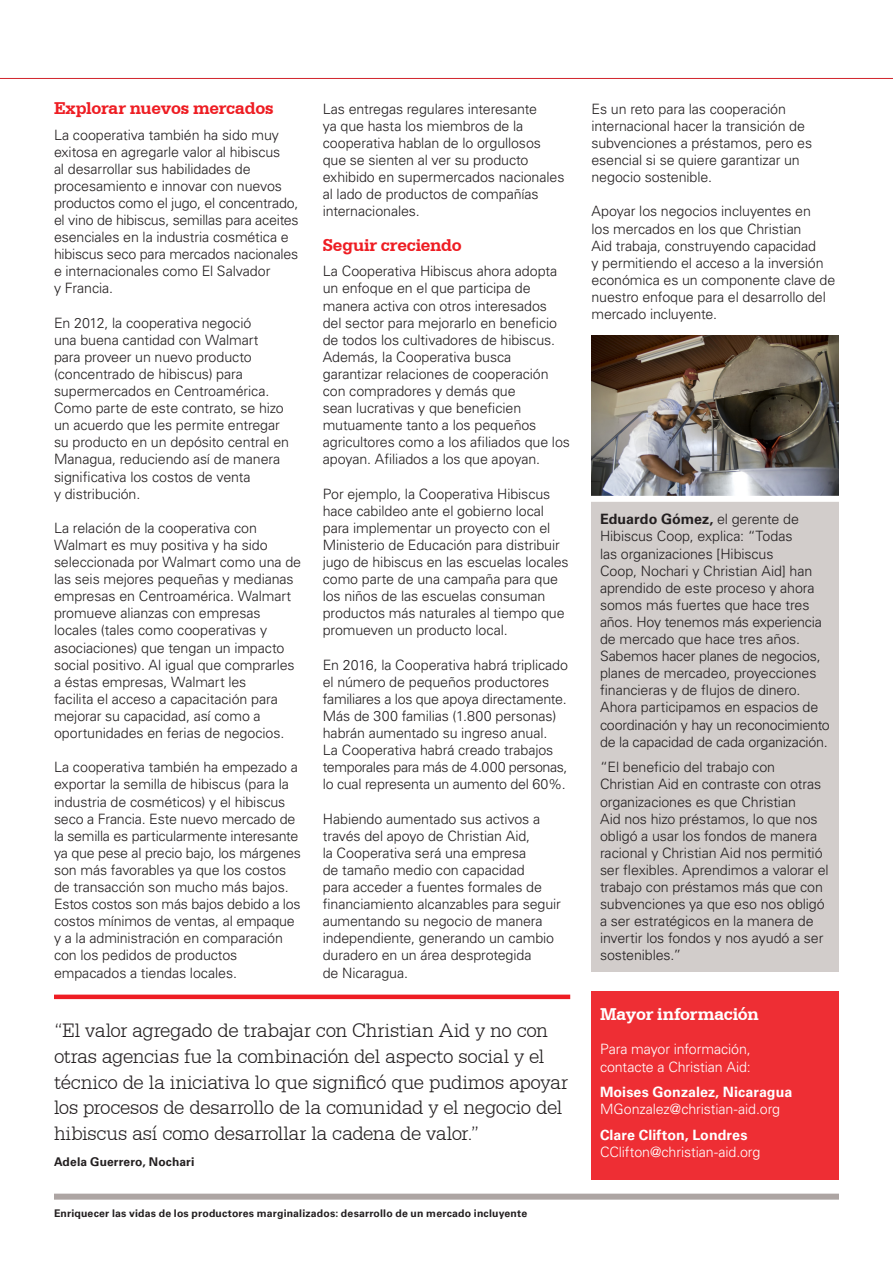
<style>
.page{position:relative;width:893px;height:1263px;background:#fff}
.page>*{position:absolute;margin:0;border:0;box-sizing:border-box;transform-origin:0 0}
.quote_IK{font:300 21px/25.7px "Serifa BT";letter-spacing:-.015em;color:#231f20}
.Chapter_heading{font:700 18px "Serifa BT";letter-spacing:-.01em;color:#ee1d23}
.Chapter_heading-2{font:700 18px "Serifa BT";letter-spacing:-.015em;color:#fff}
.Body_copy{font:300 14.25px/17.1px "Univers CA";letter-spacing:-.01em;color:#231f20}
.Body_copy-2{font:300 14.25px/17.1px "Univers CA";letter-spacing:-.005em;color:#fff}
.quote_IK-2{font:700 12px "Univers CA";letter-spacing:.01em;color:#231f20}
.t1{font:700 10.5px "Univers CA";letter-spacing:.015em;color:#231f20}
.s1{font-weight:700}
</style>
<div class="page">
<div style="left:54px;top:1193px;width:785px;height:6px;background:#ada5a3"></div>
<hr style="left:0;top:78px;width:893px;height:1px;background:#d1232a">
<div style="left:591px;top:991px;width:248px;height:188px;background:#ee2e34"></div>
<div style="left:54px;top:994px;width:516px;height:5px;background:#ee1d23"></div>
<div style="left:591px;top:500px;width:248px;height:472px;background:#d2cdcb"></div>
<img style="left:591px;top:336px;width:248px;height:160px">
<div style="left:589px;top:496px;width:255px;height:6px;background:#fff"></div>
<p class="Chapter_heading" style="left:54px;top:97px;width:221px">Explorar nuevos mercados</p>
<p class="Body_copy" style="left:54px;top:126px;width:246px">La cooperativa también ha sido muy exitosa en agregarle valor al hibiscus<br>al desarrollar sus habilidades de procesamiento e innovar con nuevos productos como el jugo, el concentrado, el vino de hibiscus, semillas para aceites esenciales en la industria cosmética e hibiscus seco para mercados nacionales e internacionales como El Salvador<br>y Francia.</p>
<p class="Body_copy" style="left:54px;top:314px;width:237px">En 2012, la cooperativa negoció<br>una buena cantidad con Walmart<br>para proveer un nuevo producto (concentrado de hibiscus) para supermercados en Centroamérica.<br>Como parte de este contrato, se hizo un acuerdo que les permite entregar su producto en un depósito central en<br>Managua, reduciendo así de manera significativa los costos de venta<br>y distribución.</p>
<p class="Body_copy" style="left:54px;top:519px;width:249px">La relación de la cooperativa con Walmart es muy positiva y ha sido seleccionada por Walmart como una de las seis mejores pequeñas y medianas empresas en Centroamérica. Walmart promueve alianzas con empresas locales (tales como cooperativas y asociaciones) que tengan un impacto social positivo. Al igual que comprarles a éstas empresas, Walmart les<br>facilita el acceso a capacitación para mejorar su capacidad, así como a oportunidades en ferias de negocios.</p>
<p class="Body_copy" style="left:54px;top:759px;width:248px">La cooperativa también ha empezado a exportar la semilla de hibiscus (para la industria de cosméticos) y el hibiscus seco a Francia. Este nuevo mercado de la semilla es particularmente interesante ya que pese al precio bajo, los márgenes son más favorables ya que los costos de transacción son mucho más bajos.<br>Estos costos son más bajos debido a los costos mínimos de ventas, al empaque y a la administración en comparación con los pedidos de productos empacados a tiendas locales.</p>
<p class="Body_copy" style="left:323px;top:100px;width:243px">Las entregas regulares interesante<br>ya que hasta los miembros de la cooperativa hablan de lo orgullosos que se sienten al ver su producto exhibido en supermercados nacionales al lado de productos de compañías internacionales.</p>
<p class="Chapter_heading" style="left:323px;top:234px;width:141px">Seguir creciendo</p>
<p class="Body_copy" style="left:323px;top:263px;width:249px">La Cooperativa Hibiscus ahora adopta un enfoque en el que participa de manera activa con otros interesados<br>del sector para mejorarlo en beneficio de todos los cultivadores de hibiscus.<br>Además, la Cooperativa busca garantizar relaciones de cooperación con compradores y demás que<br>sean lucrativas y que beneficien mutuamente tanto a los pequeños agricultores como a los afiliados que los apoyan. Afiliados a los que apoyan.</p>
<p class="Body_copy" style="left:323px;top:485px;width:247px">Por ejemplo, la Cooperativa Hibiscus hace cabildeo ante el gobierno local para implementar un proyecto con el Ministerio de Educación para distribuir jugo de hibiscus en las escuelas locales como parte de una campaña para que los niños de las escuelas consuman productos más naturales al tiempo que promueven un producto local.</p>
<p class="Body_copy" style="left:323px;top:656px;width:247px">En 2016, la Cooperativa habrá triplicado el número de pequeños productores familiares a los que apoya directamente.<br>Más de 300 familias (1.800 personas) habrán aumentado su ingreso anual.<br>La Cooperativa habrá creado trabajos temporales para más de 4.000 personas, lo cual representa un aumento del 60%.</p>
<p class="Body_copy" style="left:323px;top:810px;width:240px">Habiendo aumentado sus activos a través del apoyo de Christian Aid,<br>la Cooperativa será una empresa<br>de tamaño medio con capacidad<br>para acceder a fuentes formales de financiamiento alcanzables para seguir aumentando su negocio de manera independiente, generando un cambio duradero en un área desprotegida<br>de Nicaragua.</p>
<p class="quote_IK" style="left:54px;top:1017px;width:515px">“El valor agregado de trabajar con Christian Aid y no con otras agencias fue la combinación del aspecto social y el técnico de la iniciativa lo que significó que pudimos apoyar los procesos de desarrollo de la comunidad y el negocio del hibiscus así como desarrollar la cadena de valor.”</p>
<p class="quote_IK-2" style="left:54px;top:1154px;width:142px">Adela Guerrero, Nochari</p>
<p class="t1" style="left:54px;top:1207px;width:475px">Enriquecer las vidas de los productores marginalizados: desarrollo de un mercado incluyente</p>
<p class="Body_copy" style="left:591px;top:100px;width:222px">Es un reto para las cooperación internacional hacer la transición de subvenciones a préstamos, pero es esencial si se quiere garantizar un negocio sostenible.</p>
<p class="Body_copy" style="left:591px;top:203px;width:245px">Apoyar los negocios incluyentes en<br>los mercados en los que Christian<br>Aid trabaja, construyendo capacidad<br>y permitiendo el acceso a la inversión económica es un componente clave de nuestro enfoque para el desarrollo del mercado incluyente.</p>
<p class="Body_copy" style="left:600px;top:511px;width:231px"><span class="s1">Eduardo Gómez,</span> el gerente de Hibiscus Coop, explica: “Todas<br>las organizaciones [Hibiscus<br>Coop, Nochari y Christian Aid] han aprendido de este proceso y ahora somos más fuertes que hace tres años. Hoy tenemos más experiencia de mercado que hace tres años.<br>Sabemos hacer planes de negocios, planes de mercadeo, proyecciones financieras y de flujos de dinero.<br>Ahora participamos en espacios de coordinación y hay un reconocimiento de la capacidad de cada organización.</p>
<p class="Body_copy" style="left:600px;top:759px;width:230px">“El beneficio del trabajo con<br>Christian Aid en contraste con otras organizaciones es que Christian<br>Aid nos hizo préstamos, lo que nos obligó a usar los fondos de manera racional y Christian Aid nos permitió ser flexibles. Aprendimos a valorar el trabajo con préstamos más que con subvenciones ya que eso nos obligó a ser estratégicos en la manera de invertir los fondos y nos ayudó a ser sostenibles.”</p>
<p class="Chapter_heading-2" style="left:600px;top:1003px;width:160px">Mayor información</p>
<p class="Body_copy-2" style="left:600px;top:1041px;width:152px">Para mayor información, contacte a Christian Aid:</p>
<p class="Body_copy-2" style="left:600px;top:1084px;width:194px"><span class="s1">Moises Gonzalez, Nicaragua<br></span>MGonzalez@christian-aid.org</p>
<p class="Body_copy-2" style="left:600px;top:1126px;width:162px"><span class="s1">Clare Clifton, Londres<br></span>CClifton@christian-aid.org</p>
</div>
